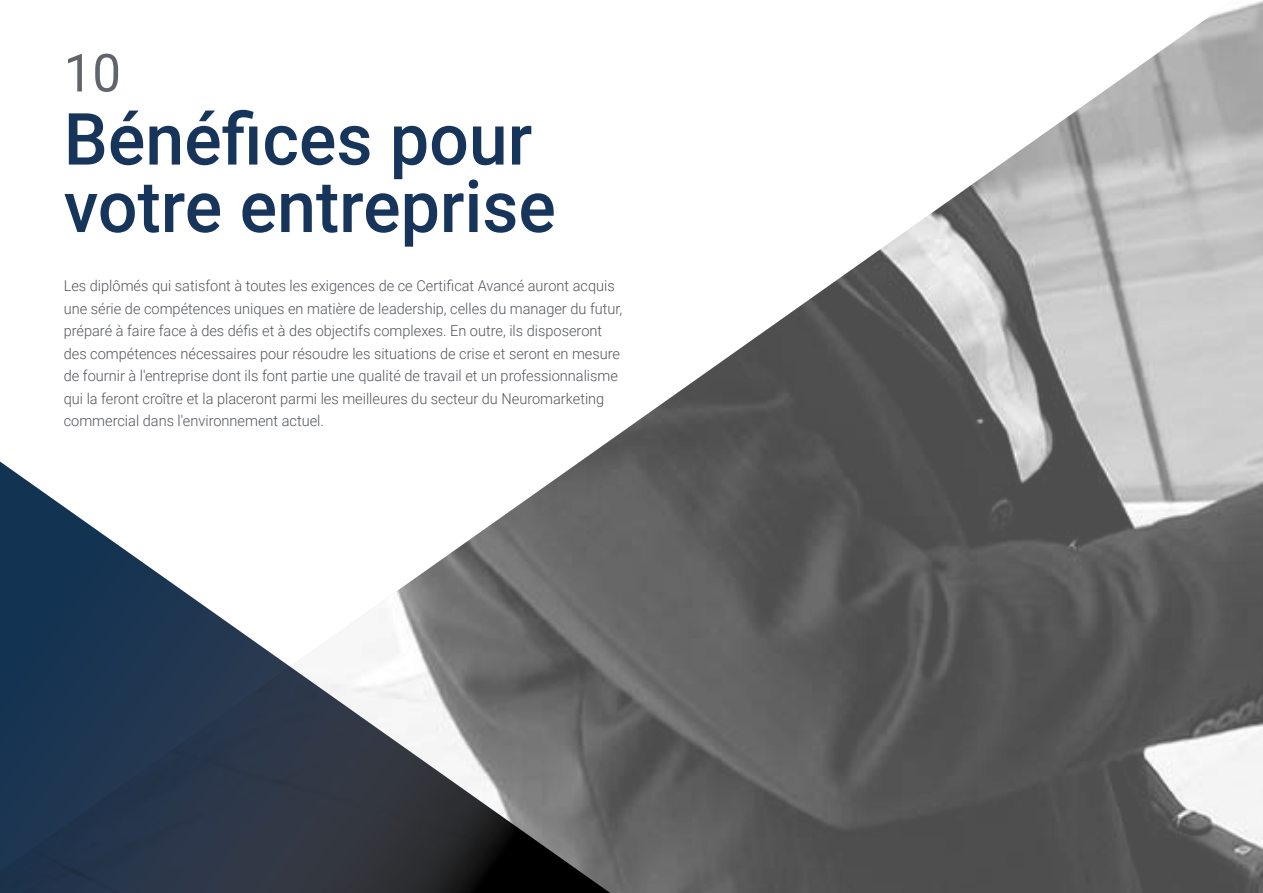
<style>
.page{position:relative;width:1263px;height:893px;background:#fff}
.page>*{position:absolute;margin:0;border:0;box-sizing:border-box;transform-origin:0 0}
.t1{font:500 72px/67.5px "Roboto";color:#17355b}
.t2{font:52.5px "Roboto";color:#61646a}
.t3{font:300 15px/22.5px "Roboto";color:#52555b}
</style>
<div class="page">
<img style="left:602px;top:0;width:661px;height:893px">
<svg style="left:0;top:446px;width:640px;height:447px"></svg>
<h2 class="t2" style="left:64px;top:36px;width:59px">10</h2>
<h1 class="t1" style="left:64px;top:103px;width:494px">Bénéfices pour votre entreprise</h1>
<p class="t3" style="left:64px;top:274px;width:560px">Les diplômés qui satisfont à toutes les exigences de ce Certificat Avancé auront acquis une série de compétences uniques en matière de leadership, celles du manager du futur, préparé à faire face à des défis et à des objectifs complexes. En outre, ils disposeront des compétences nécessaires pour résoudre les situations de crise et seront en mesure de fournir à l'entreprise dont ils font partie une qualité de travail et un professionnalisme qui la feront croître et la placeront parmi les meilleures du secteur du Neuromarketing commercial dans l'environnement actuel.</p>
</div>
